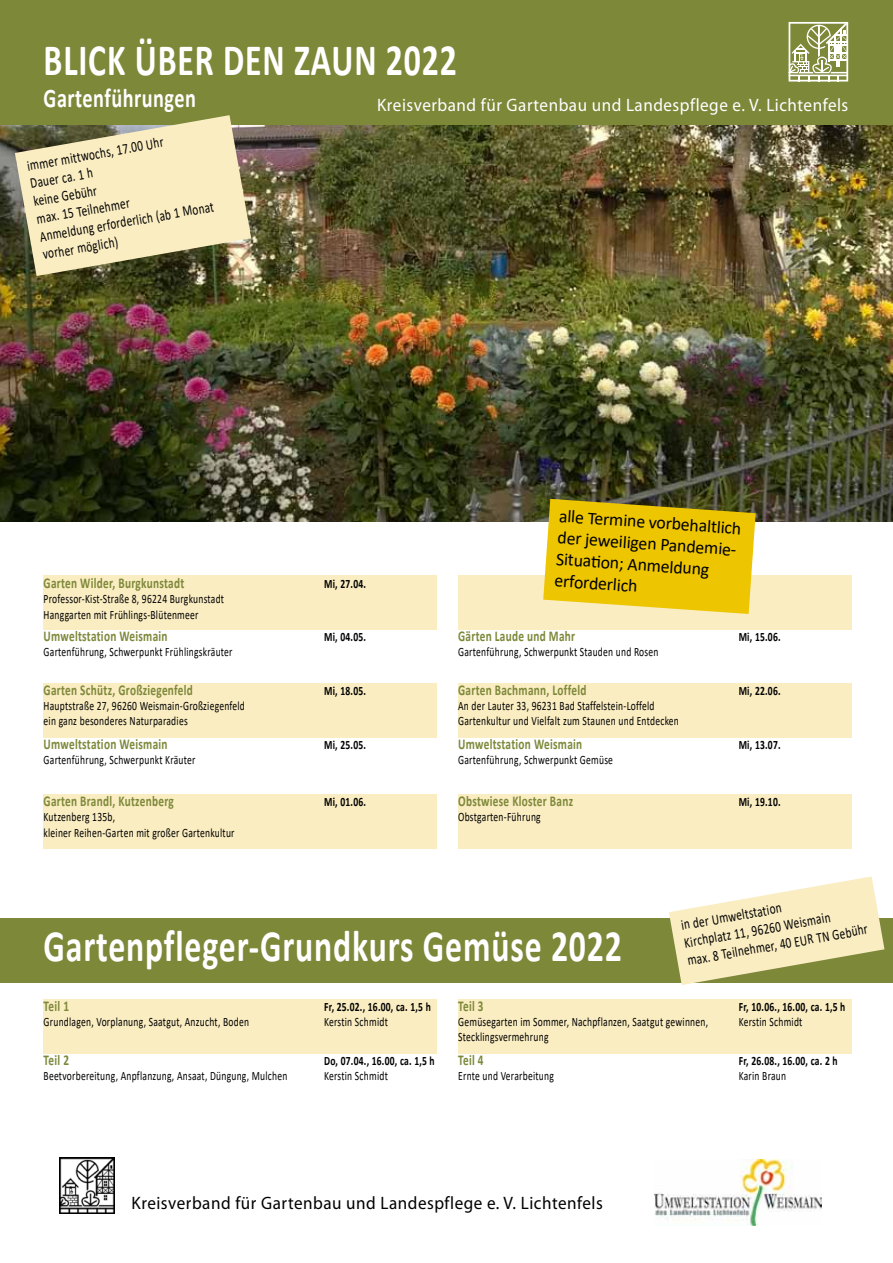
<style>
.page{position:relative;width:893px;height:1263px;background:#fff}
.page>*{position:absolute;margin:0;border:0;box-sizing:border-box;transform-origin:0 0}
.t1{font:700 45px "Calibri";letter-spacing:.025em;color:#fff;scale:.75 1}
.t2{font:700 27px "Calibri";letter-spacing:.025em;color:#fff;scale:.75 1}
.t3{font:18px/21.6px "Calibri";color:#000}
.t4{font:18px "Myriad Pro";letter-spacing:.03em;color:#000;scale:.95 1}
.t5{font:18px "Myriad Pro";letter-spacing:.03em;color:#fff;scale:.95 1}
.t6{font:700 15px "Calibri";letter-spacing:.025em;color:#7d8839;scale:.75 1}
.t7{font:15px/18px "Calibri";color:#000;scale:.75 1}
.t8{font:12.75px/15.3px "Calibri";letter-spacing:.025em;color:#000;scale:.75 1}
.t9{font:700 12.75px "Calibri";letter-spacing:.025em;color:#000;scale:.75 1}
</style>
<div class="page">
<img style="left:59px;top:1158px;width:56px;height:55px">
<img style="left:0;top:124px;width:893px;height:397px">
<div style="left:458px;top:575px;width:393px;height:54px;background:#faedc2"></div>
<div style="left:458px;top:683px;width:393px;height:54px;background:#faedc2"></div>
<div style="left:458px;top:999px;width:393px;height:54px;background:#faedc2"></div>
<div style="left:44px;top:795px;width:393px;height:54px;background:#faedc2"></div>
<div style="left:44px;top:575px;width:393px;height:54px;background:#faedc2"></div>
<div style="left:458px;top:795px;width:393px;height:54px;background:#faedc2"></div>
<div style="left:44px;top:683px;width:393px;height:54px;background:#faedc2"></div>
<div style="left:44px;top:999px;width:393px;height:54px;background:#faedc2"></div>
<div style="left:0;top:0;width:893px;height:124px;background:#7d8839"></div>
<div style="left:0;top:918px;width:893px;height:64px;background:#7d8839"></div>
<svg style="left:15px;top:115px;width:236px;height:161px;background:#cfc69d"></svg>
<svg style="left:669px;top:876px;width:215px;height:109px"></svg>
<svg style="left:543px;top:499px;width:213px;height:115px;background:#e3c014"></svg>
<img style="left:655px;top:1160px;width:166px;height:65px">
<svg style="left:789px;top:22px;width:59px;height:60px"></svg>
<h1 class="t1" style="left:44px;top:28px;width:553px">BLICK ÜBER DEN ZAUN 2022</h1>
<h2 class="t2" style="left:44px;top:79px;width:205px">Gartenführungen</h2>
<h3 class="t5" style="left:377px;top:94px;width:498px">Kreisverband für Gartenbau und Landespflege e. V. Lichtenfels</h3>
<p class="t7" style="left:26px;top:157px;width:237px;rotate:-10deg">immer mittwochs, 17.00 Uhr<br>Dauer ca. 1 h<br>keine Gebühr<br>max. 15 Teilnehmer<br>Anmeldung erforderlich (ab 1 Monat vorher möglich)</p>
<p class="t6" style="left:44px;top:572px;width:189px">Garten Wilder, Burgkunstadt</p>
<p class="t9" style="left:324px;top:575px;width:57px">Mi, 27.04.</p>
<p class="t8" style="left:44px;top:591px;width:242px">Professor-Kist-Straße 8, 96224 Burgkunstadt<br>Hanggarten mit Frühlings-Blütenmeer</p>
<p class="t6" style="left:44px;top:625px;width:167px">Umweltstation Weismain</p>
<p class="t9" style="left:324px;top:628px;width:57px">Mi, 04.05.</p>
<p class="t8" style="left:44px;top:644px;width:253px">Gartenführung, Schwerpunkt Frühlingskräuter</p>
<p class="t6" style="left:44px;top:679px;width:201px">Garten Schütz, Großziegenfeld</p>
<p class="t9" style="left:324px;top:682px;width:57px">Mi, 18.05.</p>
<p class="t8" style="left:44px;top:698px;width:270px">Hauptstraße 27, 96260 Weismain-Großziegenfeld ein ganz besonderes Naturparadies</p>
<p class="t6" style="left:44px;top:733px;width:167px">Umweltstation Weismain</p>
<p class="t9" style="left:324px;top:735px;width:57px">Mi, 25.05.</p>
<p class="t8" style="left:44px;top:752px;width:204px">Gartenführung, Schwerpunkt Kräuter</p>
<p class="t6" style="left:44px;top:790px;width:175px">Garten Brandl, Kutzenberg</p>
<p class="t9" style="left:324px;top:793px;width:57px">Mi, 01.06.</p>
<p class="t8" style="left:44px;top:809px;width:256px">Kutzenberg 135b,<br>kleiner Reihen-Garten mit großer Gartenkultur</p>
<h3 class="t3" style="left:560px;top:504px;width:193px;rotate:4deg">alle Termine vorbehaltlich der jeweiligen Pandemie-<br>Situati on; Anmeldung erforderlich</h3>
<p class="t6" style="left:458px;top:625px;width:158px">Gärten Laude und Mahr</p>
<p class="t9" style="left:739px;top:627px;width:57px">Mi, 15.06.</p>
<p class="t8" style="left:458px;top:644px;width:269px">Gartenführung, Schwerpunkt Stauden und Rosen</p>
<p class="t6" style="left:458px;top:679px;width:172px">Garten Bachmann, Loffeld</p>
<p class="t9" style="left:739px;top:681px;width:57px">Mi, 22.06.</p>
<p class="t8" style="left:458px;top:698px;width:296px">An der Lauter 33, 96231 Bad Staffelstein-Loffeld<br>Gartenkultur und Vielfalt zum Staunen und Entdecken</p>
<p class="t6" style="left:458px;top:733px;width:167px">Umweltstation Weismain</p>
<p class="t9" style="left:739px;top:735px;width:57px">Mi, 13.07.</p>
<p class="t8" style="left:458px;top:752px;width:208px">Gartenführung, Schwerpunkt Gemüse</p>
<p class="t6" style="left:458px;top:790px;width:155px">Obstwiese Kloster Banz</p>
<p class="t9" style="left:739px;top:793px;width:57px">Mi, 19.10.</p>
<p class="t8" style="left:458px;top:809px;width:112px">Obstgarten-Führung</p>
<h1 class="t1" style="left:44px;top:915px;width:773px">Gartenpfleger-Grundkurs Gemüse 2022</h1>
<p class="t7" style="left:680px;top:916px;width:245px;rotate:-10deg">in der Umweltstation<br>Kirchplatz 11, 96260 Weismain<br>max. 8 Teilnehmer, 40 EUR TN Gebühr</p>
<p class="t6" style="left:44px;top:995px;width:35px">Teil 1</p>
<p class="t9" style="left:324px;top:997px;width:144px">Fr, 25.02., 16.00, ca. 1,5 h</p>
<p class="t8" style="left:44px;top:1014px;width:275px">Grundlagen, Vorplanung, Saatgut, Anzucht, Boden</p>
<p class="t8" style="left:324px;top:1014px;width:87px">Kerstin Schmidt</p>
<p class="t6" style="left:44px;top:1049px;width:35px">Teil 2</p>
<p class="t9" style="left:324px;top:1051px;width:149px">Do, 07.04., 16.00, ca. 1,5 h</p>
<p class="t8" style="left:44px;top:1068px;width:327px">Beetvorbereitung, Anpflanzung, Ansaat, Düngung, Mulchen</p>
<p class="t8" style="left:324px;top:1068px;width:87px">Kerstin Schmidt</p>
<p class="t6" style="left:458px;top:995px;width:35px">Teil 3</p>
<p class="t9" style="left:739px;top:997px;width:144px">Fr, 10.06., 16.00, ca. 1,5 h</p>
<p class="t8" style="left:458px;top:1014px;width:335px">Gemüsegarten im Sommer, Nachpflanzen, Saatgut gewinnen,</p>
<p class="t8" style="left:739px;top:1014px;width:87px">Kerstin Schmidt</p>
<p class="t8" style="left:458px;top:1029px;width:122px">Stecklingsvermehrung</p>
<p class="t6" style="left:458px;top:1049px;width:35px">Teil 4</p>
<p class="t9" style="left:739px;top:1051px;width:133px">Fr, 26.08., 16.00, ca. 2 h</p>
<p class="t8" style="left:458px;top:1068px;width:129px">Ernte und Verarbeitung</p>
<p class="t8" style="left:739px;top:1068px;width:65px">Karin Braun</p>
<h3 class="t4" style="left:131px;top:1192px;width:498px">Kreisverband für Gartenbau und Landespflege e. V. Lichtenfels</h3>
</div>
